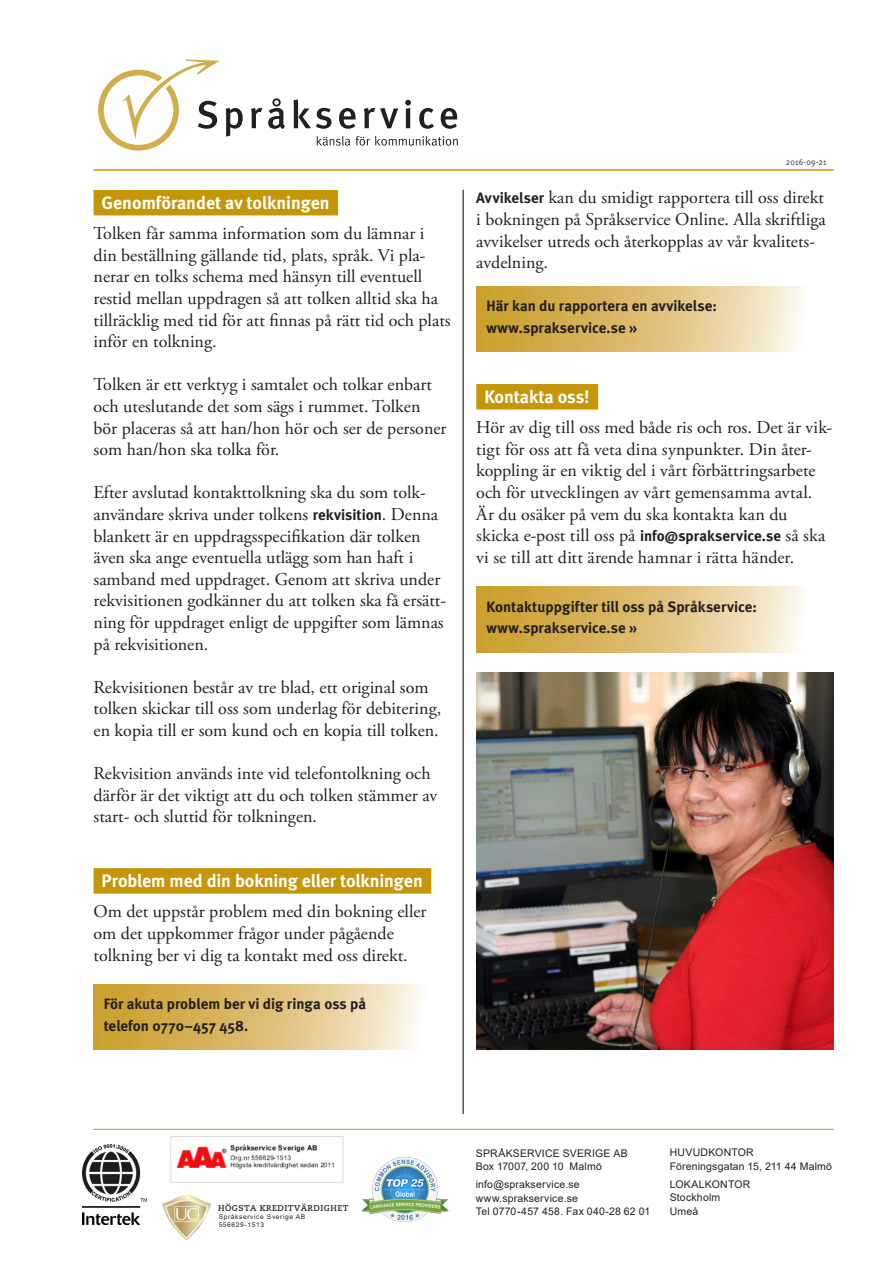
<style>
.page{position:relative;width:893px;height:1263px;background:#fff}
.page>*{position:absolute;margin:0;border:0;box-sizing:border-box;transform-origin:0 0}
.Brödtext_AGaramondPr{font:18px/21.6px "Adobe Garamond Pro";color:#231f20}
.Meta_Bold_vit_i_guld{font:700 18px "Meta";color:#fff}
.t1{font:700 15px "Meta";letter-spacing:.005em;color:#231f20}
.t2{font:10.5px/13.5px "Arial";letter-spacing:.015em;color:#231f20}
.t3{font:9px "Meta";letter-spacing:.02em;color:#4d4b5d;scale:.9 1}
.t4{font:700 8.4px "Caecilia LT Std";letter-spacing:.055em;color:#231f20}
.t5{font:6.75px/8.4px "Arial";letter-spacing:.09em;color:#231f20}
.s1{font-family:"Meta";font-weight:700;font-size:15px}
</style>
<div class="page">
<svg style="left:226px;top:108px;width:17px;height:29px"></svg>
<svg style="left:251px;top:108px;width:11px;height:20px"></svg>
<svg style="left:268px;top:98px;width:17px;height:31px"></svg>
<svg style="left:293px;top:99px;width:38px;height:30px"></svg>
<svg style="left:339px;top:108px;width:17px;height:21px"></svg>
<svg style="left:364px;top:108px;width:34px;height:20px"></svg>
<svg style="left:405px;top:100px;width:6px;height:28px"></svg>
<svg style="left:419px;top:108px;width:15px;height:21px"></svg>
<svg style="left:441px;top:108px;width:16px;height:21px"></svg>
<svg style="left:98px;top:59px;width:122px;height:92px"></svg>
<svg style="left:317px;top:136px;width:33px;height:10px"></svg>
<svg style="left:356px;top:136px;width:102px;height:10px"></svg>
<hr style="left:94px;top:169px;width:739px;height:2px;background:#c49608">
<hr style="left:94px;top:1129px;width:739px;height:1px;background:#c49608">
<svg style="left:162px;top:1195px;width:49px;height:45px"></svg>
<img style="left:170px;top:1136px;width:174px;height:47px">
<img style="left:83px;top:1145px;width:64px;height:80px">
<img style="left:361px;top:1157px;width:88px;height:65px">
<svg style="left:476px;top:586px;width:329px;height:66px;background:#dfc17c"></svg>
<svg style="left:94px;top:984px;width:328px;height:66px;background:#dfc27c"></svg>
<img style="left:476px;top:672px;width:357px;height:378px">
<div style="left:94px;top:190px;width:244px;height:25px;background:#c49608"></div>
<div style="left:94px;top:868px;width:337px;height:26px;background:#c49608"></div>
<svg style="left:476px;top:286px;width:329px;height:66px;background:#dfc17c"></svg>
<div style="left:476px;top:384px;width:122px;height:26px;background:#c49608"></div>
<hr style="left:463px;top:190px;width:1px;height:924px;background:#02010f">
<p class="Meta_Bold_vit_i_guld" style="left:102px;top:192px;width:229px">Genomförandet av tolkningen</p>
<p class="Brödtext_AGaramondPr" style="left:94px;top:223px;width:359px">Tolken får samma information som du lämnar i din beställning gällande tid, plats, språk. Vi pla&shy;nerar en tolks schema med hänsyn till eventuell restid mellan uppdragen så att tolken alltid ska ha tillräcklig med tid för att finnas på rätt tid och plats inför en tolkning.</p>
<p class="Brödtext_AGaramondPr" style="left:94px;top:374px;width:354px">Tolken är ett verktyg i samtalet och tolkar enbart och uteslutande det som sägs i rummet. Tolken bör placeras så att han/hon hör och ser de personer som han/hon ska tolka för.</p>
<p class="Brödtext_AGaramondPr" style="left:94px;top:482px;width:354px">Efter avslutad kontakttolkning ska du som tolk&shy;användare skriva under tolkens <span class="s1">rekvisition</span>. Denna blankett är en uppdragsspecifikation där tolken även ska ange eventuella utlägg som han haft i samband med uppdraget. Genom att skriva under rekvisitionen godkänner du att tolken ska få ersätt&shy;ning för uppdraget enligt de uppgifter som lämnas på rekvisitionen.</p>
<p class="Brödtext_AGaramondPr" style="left:94px;top:677px;width:349px">Rekvisitionen består av tre blad, ett original som tolken skickar till oss som underlag för debitering, en kopia till er som kund och en kopia till tolken.</p>
<p class="Brödtext_AGaramondPr" style="left:94px;top:763px;width:345px">Rekvisition används inte vid telefontolkning och därför är det viktigt att du och tolken stämmer av start- och sluttid för tolkningen.</p>
<p class="Meta_Bold_vit_i_guld" style="left:102px;top:870px;width:323px">Problem med din bokning eller tolkningen</p>
<p class="Brödtext_AGaramondPr" style="left:94px;top:901px;width:335px">Om det uppstår problem med din bokning eller om det uppkommer frågor under pågående</p>
<p class="Brödtext_AGaramondPr" style="left:94px;top:945px;width:316px">tolkning ber vi dig ta kontakt med oss direkt.</p>
<p class="t1" style="left:104px;top:995px;width:264px">För akuta problem ber vi dig ringa oss på</p>
<p class="t1" style="left:104px;top:1017px;width:146px">telefon 0770–457 458.</p>
<p class="t3" style="left:786px;top:156px;width:47px">2016-09-21</p>
<p class="Brödtext_AGaramondPr" style="left:476px;top:187px;width:351px"><span class="s1">Avvikelser</span> kan du smidigt rapportera till oss direkt i bokningen på Språkservice Online. Alla skriftliga avvikelser utreds och återkopplas av vår kvalitets&shy;avdelning.</p>
<p class="t1" style="left:486px;top:297px;width:232px">Här kan du rapportera en avvikelse:</p>
<p class="t1" style="left:486px;top:319px;width:152px">www.sprakservice.se »</p>
<p class="Meta_Bold_vit_i_guld" style="left:484px;top:386px;width:107px">Kontakta oss!</p>
<p class="Brödtext_AGaramondPr" style="left:476px;top:417px;width:357px">Hör av dig till oss med både ris och ros. Det är vik&shy;tigt för oss att få veta dina synpunkter. Din åter&shy;koppling är en viktig del i vårt förbättringsarbete och för utvecklingen av vårt gemensamma avtal.</p>
<p class="Brödtext_AGaramondPr" style="left:476px;top:504px;width:351px">Är du osäker på vem du ska kontakta kan du skicka e-post till oss på <span class="s1">info@sprakservice.se</span> så ska vi se till att ditt ärende hamnar i rätta händer.</p>
<p class="t1" style="left:486px;top:597px;width:272px">Kontaktuppgifter till oss på Språkservice:</p>
<p class="t1" style="left:486px;top:619px;width:152px">www.sprakservice.se »</p>
<p class="t4" style="left:218px;top:1203px;width:132px">HÖGSTA KREDITVÄRDIGHET</p>
<p class="t5" style="left:219px;top:1212px;width:94px">Språkservice Sverige AB<br>556629-1513 | 2015-04-06</p>
<p class="t2" style="left:476px;top:1146px;width:154px">SPRÅKSERVICE SVERIGE AB<br>Box 17007, 200 10 Malmö</p>
<p class="t2" style="left:476px;top:1177px;width:176px">info@sprakservice.se www.sprakservice.se<br>Tel 0770-457 458. Fax 040-28 62 01</p>
<p class="t2" style="left:670px;top:1146px;width:164px">HUVUDKONTOR<br>Föreningsgatan 15, 211 44 Malmö</p>
<p class="t2" style="left:670px;top:1177px;width:82px">LOKALKONTOR<br>Stockholm<br>Umeå</p>
</div>
